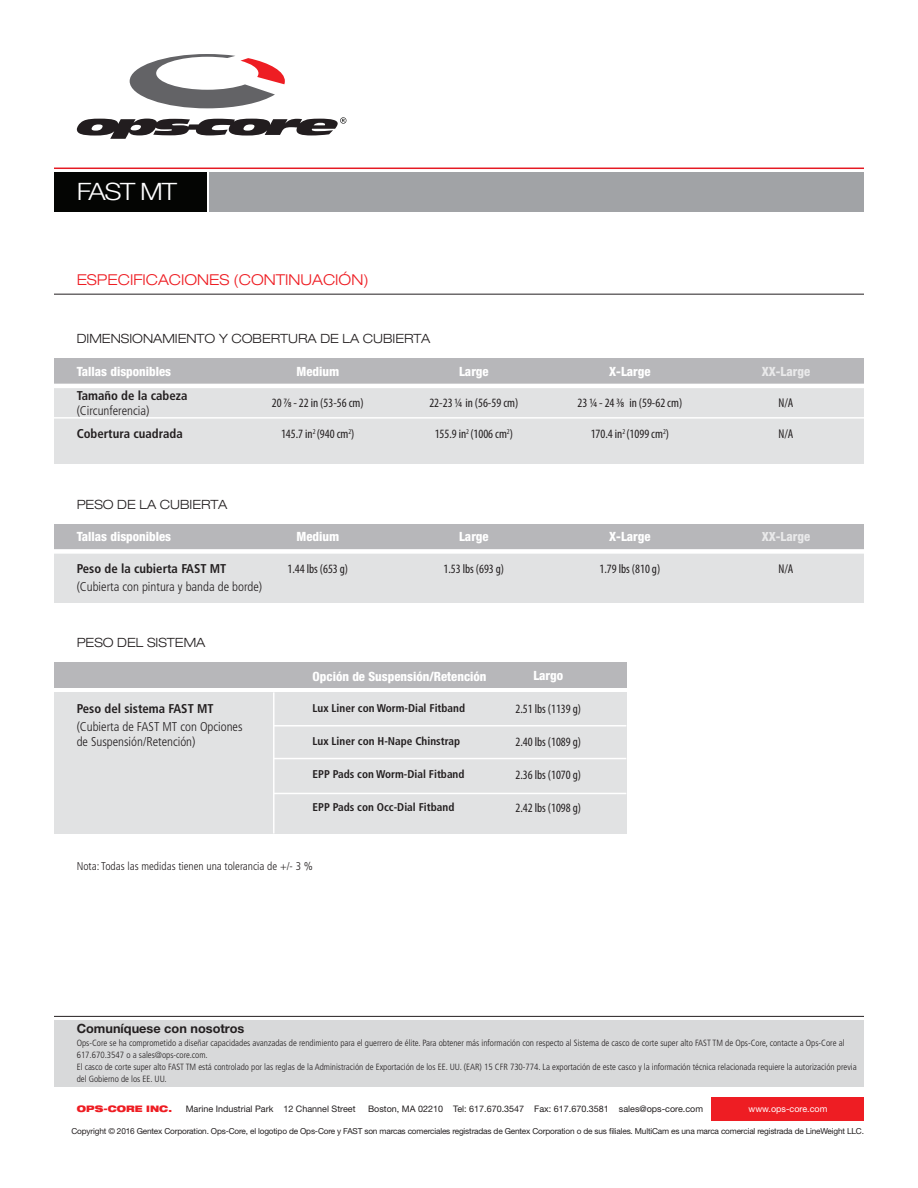
<style>
.page{position:relative;width:918px;height:1188px;background:#fff}
.page>*{position:absolute;margin:0;border:0;box-sizing:border-box;transform-origin:0 0}
.t1{font:300 24px "Helvetica Neue LT Std";letter-spacing:-.05em;color:#fff;scale:1.14 1}
.t2{font:300 expanded 15px "Helvetica Neue LT Std";color:#ee1d23}
.t3{font:condensed 12.75px "Myriad Pro";color:#231f20}
.t4{font:800 condensed 12.75px "Helvetica Neue LT Std";color:#fff}
.t5{font:300 condensed 12.75px/15px "Frutiger LT Std";color:#231f20}
.t6{font:700 condensed 12.75px "Frutiger LT Std";color:#231f20}
.t7{font:300 expanded 12.75px "Helvetica Neue LT Std";color:#231f20}
.t8{font:700 12.75px "Helvetica Neue LT Std";color:#231f20}
.t9{font:700 condensed 11.25px "Frutiger LT Std";color:#231f20}
.t10{font:300 condensed 11.25px "Frutiger LT Std";color:#231f20}
.t11{font:300 condensed 9px/12px "Frutiger LT Std";color:#231f20}
.t12{font:9px "Helvetica Neue LT Std";color:#231f20}
.t13{font:9px "Helvetica Neue LT Std";color:#fff}
.t14{font:900 expanded 9px "Helvetica Neue LT Std";color:#ee1d23}
.t15{font:8.25px "Helvetica Neue LT Std";letter-spacing:-.02em;color:#231f20}
</style>
<div class="page">
<div style="left:54px;top:1020px;width:810px;height:67px;background:#d8d9da"></div>
<hr style="left:54px;top:1016px;width:810px;height:1px;background:#231f20">
<div style="left:712px;top:1097px;width:152px;height:24px;background:#ee1d23"></div>
<svg style="left:130px;top:54px;width:155px;height:54px"></svg>
<svg style="left:77px;top:117px;width:269px;height:22px"></svg>
<hr style="left:54px;top:168px;width:810px;height:1px;background:#e51a23">
<div style="left:54px;top:172px;width:153px;height:39px;background:#040503"></div>
<div style="left:210px;top:172px;width:654px;height:39px;background:#a1a3a6"></div>
<div style="left:54px;top:359px;width:810px;height:25px;background:#b7b7ba"></div>
<div style="left:54px;top:524px;width:810px;height:25px;background:#b7b7ba"></div>
<div style="left:54px;top:663px;width:572px;height:25px;background:#b7b7ba"></div>
<div style="left:54px;top:388px;width:810px;height:76px;background:#e1e2e3"></div>
<div style="left:54px;top:553px;width:810px;height:50px;background:#e1e2e3"></div>
<div style="left:54px;top:692px;width:572px;height:142px;background:#e1e2e3"></div>
<div style="left:54px;top:549px;width:810px;height:5px;background:#fff"></div>
<hr style="left:54px;top:417px;width:810px;height:2px;background:#fff">
<hr style="left:274px;top:725px;width:352px;height:2px;background:#fff">
<hr style="left:274px;top:758px;width:352px;height:1px;background:#fff">
<hr style="left:274px;top:793px;width:352px;height:1px;background:#fff">
<hr style="left:54px;top:294px;width:810px;height:1px;background:#231f20">
<hr style="left:273px;top:692px;width:2px;height:142px;background:#fff">
<h1 class="t1" style="left:77px;top:177px;width:89px">FAST MT</h1>
<h2 class="t2" style="left:77px;top:271px;width:293px">ESPECIFICACIONES (CONTINUACIÓN)</h2>
<h3 class="t7" style="left:77px;top:331px;width:35px">DIMENSIONA</h3>
<h3 class="t7" style="left:162px;top:331px;width:22px">MIENTO</h3>
<h3 class="t7" style="left:219px;top:331px;width:205px">Y COBERTURA DE LA CUBIERTA</h3>
<h3 class="t4" style="left:77px;top:363px;width:96px">Tallas disponibles</h3>
<h3 class="t4" style="left:296px;top:363px;width:44px">Medium</h3>
<h3 class="t4" style="left:459px;top:363px;width:31px">Large</h3>
<h3 class="t4" style="left:609px;top:363px;width:43px">X-Large</h3>
<h3 class="t6" style="left:77px;top:388px;width:112px">Tamaño de la cabeza</h3>
<h3 class="t5" style="left:77px;top:403px;width:74px">(Circunferencia)</h3>
<h3 class="t3" style="left:272px;top:396px;width:93px">20 7/8 - 22 in (53-56 cm)</h3>
<h3 class="t3" style="left:429px;top:396px;width:90px">22-23 1/4 in (56-59 cm)</h3>
<h3 class="t3" style="left:578px;top:396px;width:106px">23 1/4 - 24 3/8 in (59-62 cm)</h3>
<h3 class="t6" style="left:77px;top:426px;width:108px">Cobertura cuadrada</h3>
<h3 class="t3" style="left:281px;top:426px;width:75px">145.7 in<sup>2</sup> (940 cm<sup>2</sup>)</h3>
<h3 class="t3" style="left:435px;top:426px;width:80px">155.9 in<sup>2</sup> (1006 cm<sup>2</sup>)</h3>
<h3 class="t3" style="left:591px;top:426px;width:80px">170.4 in<sup>2</sup> (1099 cm<sup>2</sup>)</h3>
<h3 class="t7" style="left:77px;top:497px;width:152px">PESO DE LA CUBIERTA</h3>
<h3 class="t4" style="left:77px;top:529px;width:96px">Tallas disponibles</h3>
<h3 class="t6" style="left:77px;top:561px;width:151px">Peso de la cubierta FAST MT</h3>
<h3 class="t5" style="left:77px;top:579px;width:187px">(Cubierta con pintura y banda de borde)</h3>
<h3 class="t7" style="left:77px;top:635px;width:130px">PESO DEL SISTEMA</h3>
<h3 class="t4" style="left:296px;top:529px;width:44px">Medium</h3>
<h3 class="t3" style="left:287px;top:561px;width:62px">1.44 lbs (653 g)</h3>
<h3 class="t4" style="left:459px;top:529px;width:31px">Large</h3>
<h3 class="t3" style="left:444px;top:561px;width:62px">1.53 lbs (693 g)</h3>
<h3 class="t4" style="left:313px;top:669px;width:175px">Opción de Suspensión/Retención</h3>
<h3 class="t4" style="left:533px;top:667px;width:31px">Largo</h3>
<h3 class="t4" style="left:609px;top:529px;width:43px">X-Large</h3>
<h3 class="t3" style="left:600px;top:561px;width:62px">1.79 lbs (810 g)</h3>
<h3 class="t6" style="left:77px;top:701px;width:138px">Peso del sistema FAST MT</h3>
<h3 class="t5" style="left:77px;top:720px;width:167px">(Cubierta de FAST MT con Opciones de Suspensión/Retención)</h3>
<p class="t9" style="left:313px;top:702px;width:154px">Lux Liner con Worm-Dial Fitband</p>
<p class="t9" style="left:313px;top:735px;width:149px">Lux Liner con H-Nape Chinstrap</p>
<p class="t9" style="left:313px;top:768px;width:153px">EPP Pads con Worm-Dial Fitband</p>
<p class="t9" style="left:313px;top:801px;width:143px">EPP Pads con Occ-Dial Fitband</p>
<p class="t10" style="left:77px;top:860px;width:238px">Nota: Todas las medidas tienen una tolerancia de +/- 3 %</p>
<h3 class="t3" style="left:516px;top:702px;width:67px">2.51 lbs (1139 g)</h3>
<h3 class="t3" style="left:516px;top:735px;width:67px">2.40 lbs (1089 g)</h3>
<h3 class="t3" style="left:516px;top:768px;width:67px">2.36 lbs (1070 g)</h3>
<h3 class="t3" style="left:516px;top:801px;width:67px">2.42 lbs (1098 g)</h3>
<h3 class="t4" style="left:762px;top:363px;width:50px">XX-Large</h3>
<h3 class="t3" style="left:778px;top:396px;width:17px">N/A</h3>
<h3 class="t3" style="left:778px;top:426px;width:17px">N/A</h3>
<h3 class="t4" style="left:762px;top:529px;width:50px">XX-Large</h3>
<h3 class="t3" style="left:778px;top:561px;width:17px">N/A</h3>
<h3 class="t8" style="left:77px;top:1021px;width:169px">Comuníquese con nosotros</h3>
<p class="t11" style="left:77px;top:1037px;width:782px">Ops-Core se ha comprometido a diseñar capacidades avanzadas de rendimiento para el guerrero de élite. Para obtener más información con respecto al Sistema de casco de corte super alto FAST TM de Ops-Core, contacte a Ops-Core al 617.670.3547 o a sales@ops-core.com.<br>El casco de corte super alto FAST TM está controlado por las reglas de la Administración de Exportación de los EE. UU. (EAR) 15 CFR 730-774. La exportación de este casco y la información técnica relacionada requiere la autorización previa del Gobierno de los EE. UU.</p>
<p class="t14" style="left:77px;top:1103px;width:97px">OPS-CORE INC.</p>
<p class="t12" style="left:186px;top:1104px;width:171px">Marine Industrial Park 12 Channel Street</p>
<p class="t12" style="left:368px;top:1104px;width:337px">Boston, MA 02210 Tel: 617.670.3547 Fax: 617.670.3581 sales@ops-core.com</p>
<p class="t13" style="left:749px;top:1104px;width:80px">www.ops-core.com</p>
<p class="t15" style="left:72px;top:1126px;width:794px">Copyright © 2016 Gentex Corporation. Ops-Core, el logotipo de Ops-Core y FAST son marcas comerciales registradas de Gentex Corporation o de sus filiales. MultiCam es una marca comercial registrada de LineWeight LLC.</p>
</div>
